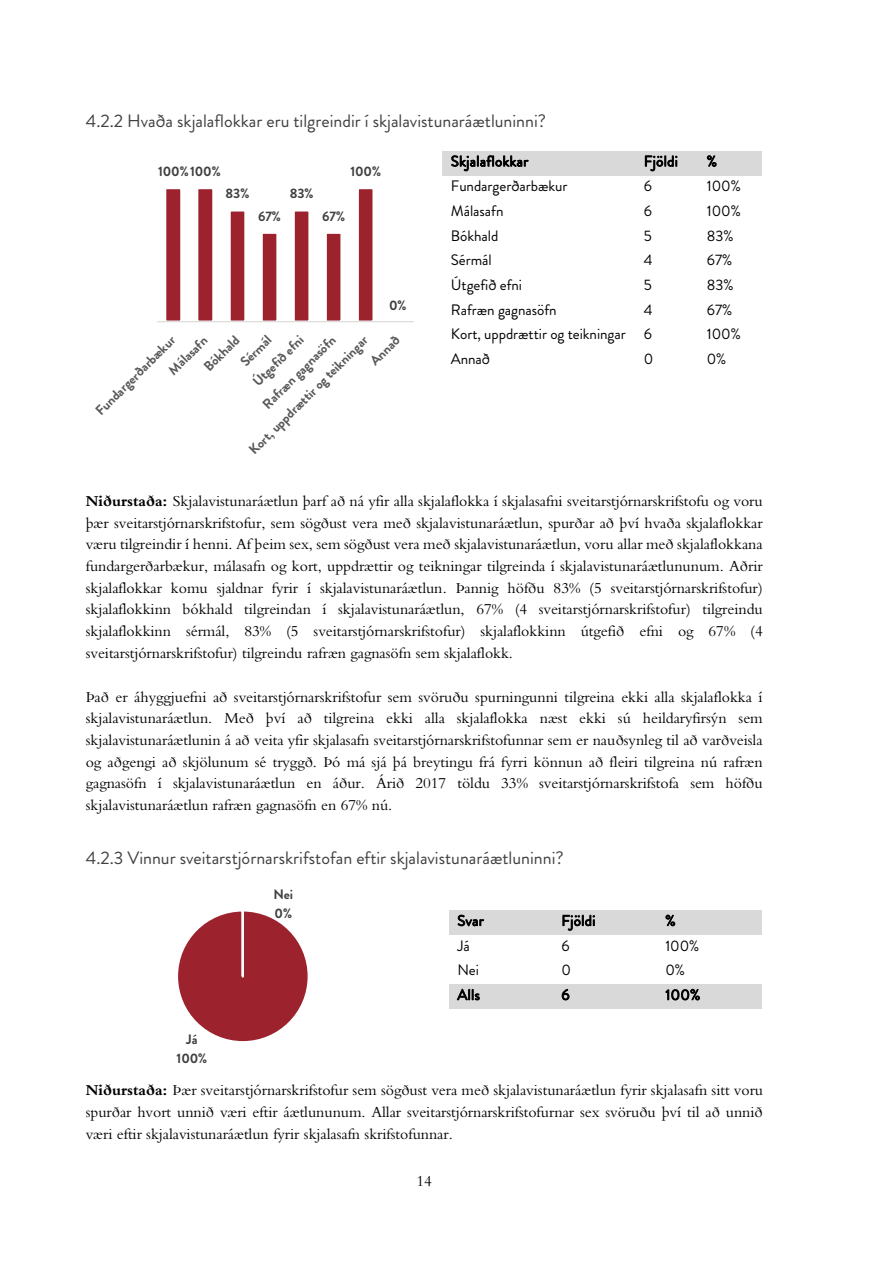
<style>
.page{position:relative;width:893px;height:1263px;background:#fff}
.page>*{position:absolute;margin:0;border:0;box-sizing:border-box;transform-origin:0 0}
.t1{font:18px "Brandon Grotesque";color:#404040}
.t2{font:15.9px/21.8px "Bembo Std";letter-spacing:-.005em;color:#000;text-align:justify}
.t3{font:15.15px "Brandon Grotesque";letter-spacing:-.005em;color:#000}
.t4{font:14.85px "Brandon Grotesque";letter-spacing:.015em;color:#000}
.t5{font:700 13.65px "Brandon Grotesque";color:#595959}
.t6{font:700 13.65px/19.5px "Brandon Grotesque";letter-spacing:-.005em;color:#404040;text-align:center}
.s1{font-weight:700}
</style>
<div class="page">
<svg style="left:166px;top:189px;width:207px;height:132px"></svg>
<hr style="left:157px;top:321px;width:257px;height:1px;background:#d9d9d9">
<div style="left:177px;top:910px;width:132px;height:132px;background:#9c232e;border-radius:66px"></div>
<hr style="left:242px;top:910px;width:2px;height:66px;background:#fff">
<div style="left:443px;top:151px;width:193px;height:25px;background:#d9d9d9"></div>
<div style="left:636px;top:151px;width:63px;height:25px;background:#d9d9d9"></div>
<div style="left:699px;top:151px;width:62px;height:25px;background:#d9d9d9"></div>
<div style="left:449px;top:910px;width:104px;height:25px;background:#d9d9d9"></div>
<div style="left:553px;top:910px;width:104px;height:25px;background:#d9d9d9"></div>
<div style="left:657px;top:910px;width:104px;height:25px;background:#d9d9d9"></div>
<div style="left:449px;top:984px;width:104px;height:25px;background:#d9d9d9"></div>
<div style="left:553px;top:984px;width:104px;height:25px;background:#d9d9d9"></div>
<div style="left:657px;top:984px;width:104px;height:25px;background:#d9d9d9"></div>
<p class="t1" style="left:86px;top:108px;width:462px">4.2.2 Hvaða skjalaflokkar eru tilgreindir í skjalavistunaráætluninni?</p>
<p class="t6" style="left:158px;top:162px;width:64px">100%100%</p>
<p class="t6" style="left:226px;top:184px;width:25px">83%</p>
<p class="t6" style="left:258px;top:206px;width:24px">67%</p>
<p class="t6" style="left:290px;top:184px;width:25px">83%</p>
<p class="t6" style="left:350px;top:162px;width:32px">100%</p>
<p class="t6" style="left:322px;top:206px;width:24px">67%</p>
<p class="t6" style="left:389px;top:296px;width:19px">0%</p>
<p class="t5" style="left:244px;top:445px;width:163px;rotate:-45deg">Kort, uppdrættir og teikningar</p>
<p class="t5" style="left:365px;top:356px;width:38px;rotate:-45deg">Annað</p>
<p class="t5" style="left:199px;top:362px;width:46px;rotate:-45deg">Bókhald</p>
<p class="t5" style="left:236px;top:357px;width:39px;rotate:-45deg">Sérmál</p>
<p class="t5" style="left:248px;top:377px;width:67px;rotate:-45deg">Útgefið efni</p>
<p class="t5" style="left:91px;top:406px;width:108px;rotate:-45deg">Fundargerðarbækur</p>
<p class="t5" style="left:258px;top:399px;width:99px;rotate:-45deg">Rafræn gagnasöfn</p>
<p class="t5" style="left:164px;top:366px;width:50px;rotate:-45deg">Málasafn</p>
<p class="t4" style="left:451px;top:151px;width:79px">Skjalaflokkar</p>
<p class="t4" style="left:644px;top:151px;width:36px">Fjöldi</p>
<p class="t4" style="left:707px;top:151px;width:12px">%</p>
<p class="t3" style="left:451px;top:176px;width:118px">Fundargerðarbækur</p>
<p class="t3" style="left:644px;top:176px;width:10px">6</p>
<p class="t3" style="left:707px;top:176px;width:36px">100%</p>
<p class="t3" style="left:451px;top:200px;width:54px">Málasafn</p>
<p class="t3" style="left:644px;top:200px;width:10px">6</p>
<p class="t3" style="left:707px;top:200px;width:36px">100%</p>
<p class="t3" style="left:451px;top:225px;width:49px">Bókhald</p>
<p class="t3" style="left:644px;top:225px;width:10px">5</p>
<p class="t3" style="left:707px;top:225px;width:28px">83%</p>
<p class="t3" style="left:451px;top:250px;width:42px">Sérmál</p>
<p class="t3" style="left:644px;top:250px;width:10px">4</p>
<p class="t3" style="left:707px;top:250px;width:27px">67%</p>
<p class="t3" style="left:451px;top:274px;width:73px">Útgefið efni</p>
<p class="t3" style="left:644px;top:274px;width:10px">5</p>
<p class="t3" style="left:707px;top:274px;width:28px">83%</p>
<p class="t3" style="left:451px;top:299px;width:107px">Rafræn gagnasöfn</p>
<p class="t3" style="left:644px;top:299px;width:10px">4</p>
<p class="t3" style="left:707px;top:299px;width:27px">67%</p>
<p class="t3" style="left:451px;top:324px;width:203px">Kort, uppdrættir og teikningar 6</p>
<p class="t3" style="left:707px;top:324px;width:36px">100%</p>
<p class="t3" style="left:451px;top:348px;width:41px">Annað</p>
<p class="t3" style="left:644px;top:348px;width:11px">0</p>
<p class="t3" style="left:707px;top:348px;width:21px">0%</p>
<p class="t2" style="left:86px;top:489px;width:678px"><span class="s1">Niðurstaða:</span> Skjalavistunaráætlun þarf að ná yfir alla skjalaflokka í skjalasafni sveitarstjórnarskrifstofu og voru þær sveitarstjórnarskrifstofur, sem sögðust vera með skjalavistunaráætlun, spurðar að því hvaða skjalaflokkar væru tilgreindir í henni. Af þeim sex, sem sögðust vera með skjalavistunaráætlun, voru allar með skjalaflokkana fundargerðarbækur, málasafn og kort, uppdrættir og teikningar tilgreinda í skjalavistunaráætlununum. Aðrir skjalaflokkar komu sjaldnar fyrir í skjalavistunaráætlun. Þannig höfðu 83% (5 sveitarstjórnarskrifstofur) skjalaflokkinn bókhald tilgreindan í skjalavistunaráætlun, 67% (4 sveitarstjórnarskrifstofur) tilgreindu skjalaflokkinn sérmál, 83% (5 sveitarstjórnarskrifstofur) skjalaflokkinn útgefið efni og 67% (4 sveitarstjórnarskrifstofur) tilgreindu rafræn gagnasöfn sem skjalaflokk.</p>
<p class="t2" style="left:86px;top:685px;width:679px">Það er áhyggjuefni að sveitarstjórnarskrifstofur sem svöruðu spurningunni tilgreina ekki alla skjalaflokka í skjalavistunaráætlun. Með því að tilgreina ekki alla skjalaflokka næst ekki sú heildaryfirsýn sem skjalavistunaráætlunin á að veita yfir skjalasafn sveitarstjórnarskrifstofunnar sem er nauðsynleg til að varðveisla og aðgengi að skjölunum sé tryggð. Þó má sjá þá breytingu frá fyrri könnun að fleiri tilgreina nú rafræn gagnasöfn í skjalavistunaráætlun en áður. Árið 2017 töldu 33% sveitarstjórnarskrifstofa sem höfðu skjalavistunaráætlun rafræn gagnasöfn en 67% nú.</p>
<p class="t1" style="left:86px;top:846px;width:480px">4.2.3 Vinnur sveitarstjórnarskrifstofan eftir skjalavistunaráætluninni?</p>
<p class="t6" style="left:177px;top:1029px;width:32px">Já<br>100%</p>
<p class="t6" style="left:273px;top:884px;width:21px;text-align:left">Nei<br>0%</p>
<p class="t4" style="left:457px;top:910px;width:28px">Svar</p>
<p class="t4" style="left:561px;top:910px;width:36px">Fjöldi</p>
<p class="t4" style="left:665px;top:910px;width:12px">%</p>
<p class="t3" style="left:457px;top:935px;width:14px">Já</p>
<p class="t3" style="left:561px;top:935px;width:10px">6</p>
<p class="t3" style="left:665px;top:935px;width:36px">100%</p>
<p class="t3" style="left:457px;top:959px;width:23px">Nei</p>
<p class="t3" style="left:561px;top:959px;width:11px">0</p>
<p class="t3" style="left:665px;top:959px;width:21px">0%</p>
<p class="t4" style="left:457px;top:984px;width:24px">Alls</p>
<p class="t4" style="left:561px;top:984px;width:10px">6</p>
<p class="t4" style="left:665px;top:984px;width:36px">100%</p>
<p class="t2" style="left:86px;top:1079px;width:679px"><span class="s1">Niðurstaða:</span> Þær sveitarstjórnarskrifstofur sem sögðust vera með skjalavistunaráætlun fyrir skjalasafn sitt voru spurðar hvort unnið væri eftir áætlununum. Allar sveitarstjórnarskrifstofurnar sex svöruðu því til að unnið væri eftir skjalavistunaráætlun fyrir skjalasafn skrifstofunnar.</p>
<p class="t2" style="left:417px;top:1170px;width:17px">14</p>
</div>
